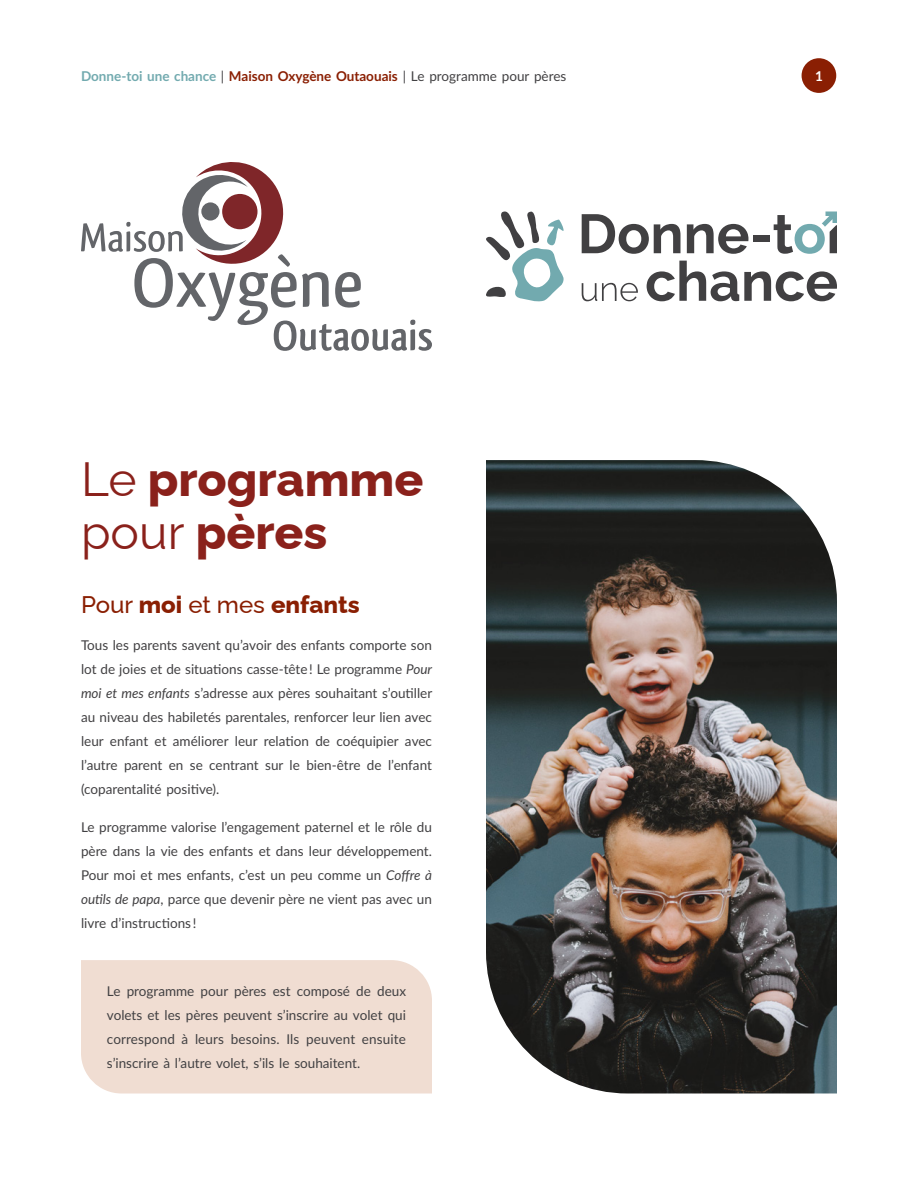
<style>
.page{position:relative;width:918px;height:1188px;background:#fff}
.page>*{position:absolute;margin:0;border:0;box-sizing:border-box;transform-origin:0 0}
.t1{font:800 48px/52.5px "Raleway";color:#8a211b}
.t2{font:800 24px "Raleway";color:#8a1f03}
.t3{font:13.5px/24px "Lato";color:#414042;text-align:justify}
.t4{font:700 13.5px "Lato";color:#fff}
.s1{font-weight:700;color:#72aaaf}
.s2{font-weight:700;color:#8a1f03}
.s3{font-weight:400}
.s4{font-weight:500}
.s5{font-style:italic}
</style>
<div class="page">
<div style="left:802px;top:58px;width:34px;height:35px;background:#8a1f03;border-radius:50%"></div>
<svg style="left:81px;top:162px;width:351px;height:189px"></svg>
<svg style="left:582px;top:283px;width:56px;height:18px"></svg>
<svg style="left:647px;top:261px;width:190px;height:40px"></svg>
<svg style="left:582px;top:214px;width:99px;height:40px"></svg>
<svg style="left:687px;top:224px;width:61px;height:30px"></svg>
<div style="left:753px;top:235px;width:16px;height:6px;background:#414042"></div>
<svg style="left:774px;top:212px;width:63px;height:42px"></svg>
<svg style="left:486px;top:212px;width:78px;height:89px"></svg>
<img style="left:486px;top:460px;width:351px;height:634px">
<div style="left:81px;top:960px;width:351px;height:134px;background:#f0ddd2"></div>
<p class="t3" style="left:81px;top:64px;width:487px"><span class="s1">Donne-toi une chance</span> | <span class="s2">Maison Oxygène Outaouais</span> | Le programme pour pères</p>
<p class="t4" style="left:815px;top:66px;width:9px">1</p>
<h1 class="t1" style="left:81px;top:448px;width:344px"><span class="s3">Le</span> programme <span class="s3">pour</span> pères</h1>
<h2 class="t2" style="left:81px;top:585px;width:280px"><span class="s4">Pour</span> moi <span class="s4">et mes</span> enfants</h2>
<p class="t3" style="left:81px;top:633px;width:353px">Tous les parents savent qu’avoir des enfants comporte son lot de joies et de situations casse-tête ! Le programme <span class="s5">Pour moi et mes enfants</span> s’adresse aux pères souhaitant s’outiller au niveau des habiletés parentales, renforcer leur lien avec leur enfant et améliorer leur relation de coéquipier avec l’autre parent en se centrant sur le bien-être de l’enfant (coparentalité positive).</p>
<p class="t3" style="left:81px;top:814px;width:352px">Le programme valorise l’engagement paternel et le rôle du père dans la vie des enfants et dans leur développement.<br>Pour moi et mes enfants, c’est un peu comme un <span class="s5">Coffre à outils de papa</span>, parce que devenir père ne vient pas avec un livre d’instructions !</p>
<p class="t3" style="left:107px;top:979px;width:301px">Le programme pour pères est composé de deux volets et les pères peuvent s’inscrire au volet qui correspond à leurs besoins. Ils peuvent ensuite s’inscrire à l’autre volet, s’ils le souhaitent.</p>
</div>
